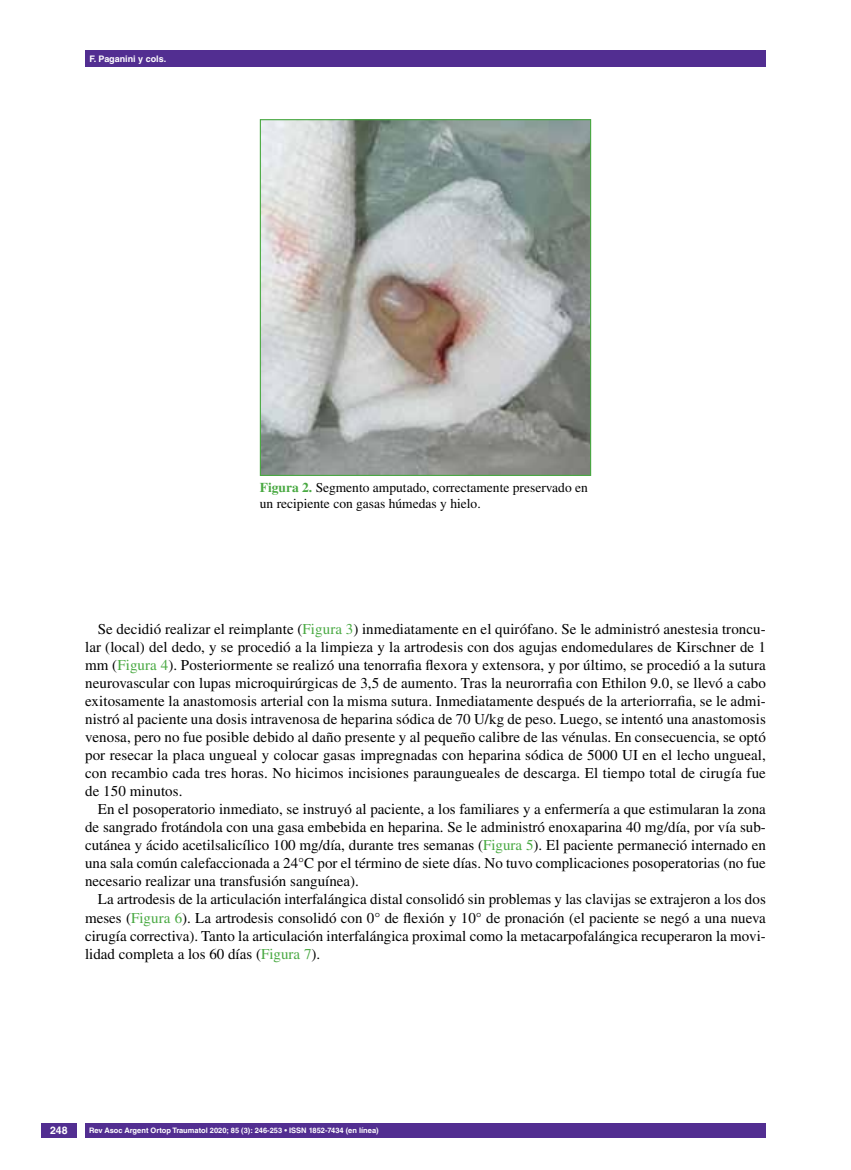
<style>
.page{position:relative;width:851px;height:1170px;background:#fff}
.page>*{position:absolute;margin:0;border:0;box-sizing:border-box;transform-origin:0 0}
.t1{font:15px/18px "Times LT Std";color:#000;text-align:justify}
.t2{font:13.5px/16.2px "Times LT Std";color:#000}
.t3{font:700 10.5px "Helvetica LT Std";color:#fff}
.t4{font:700 9px "Helvetica LT Std";color:#fff}
.t5{font:700 7.5px "Helvetica LT Std";color:#fff}
.s1{font-weight:700;color:#49a942}
.s2{color:#49a942}
</style>
<div class="page">
<div style="left:41px;top:1123px;width:36px;height:14px;background:#522e91"></div>
<div style="left:85px;top:50px;width:680px;height:17px;background:#522e91"></div>
<div style="left:85px;top:1123px;width:680px;height:14px;background:#522e91"></div>
<img style="left:262px;top:121px;width:327px;height:353px">
<div style="left:260px;top:119px;width:331px;height:357px;border:1px solid #49a942"></div>
<p class="t4" style="left:89px;top:53px;width:78px">F. Paganini y cols.</p>
<p class="t2" style="left:260px;top:479px;width:329px"><span class="s1">Figura 2.</span> Segmento amputado, correctamente preservado en un recipiente con gasas húmedas y hielo.</p>
<p class="t1" style="left:85px;top:620px;width:682px;text-indent:13px">Se decidió realizar el reimplante (<span class="s2">Figura 3</span>) inmediatamente en el quirófano. Se le administró anestesia troncu&shy;lar (local) del dedo, y se procedió a la limpieza y la artrodesis con dos agujas endomedulares de Kirschner de 1 mm (<span class="s2">Figura 4</span>). Posteriormente se realizó una tenorrafia flexora y extensora, y por último, se procedió a la sutura neurovascular con lupas microquirúrgicas de 3,5 de aumento. Tras la neurorrafia con Ethilon 9.0, se llevó a cabo exitosamente la anastomosis arterial con la misma sutura. Inmediatamente después de la arteriorrafia, se le admi&shy;nistró al paciente una dosis intravenosa de heparina sódica de 70 U/kg de peso. Luego, se intentó una anastomosis venosa, pero no fue posible debido al daño presente y al pequeño calibre de las vénulas. En consecuencia, se optó por resecar la placa ungueal y colocar gasas impregnadas con heparina sódica de 5000 UI en el lecho ungueal, con recambio cada tres horas. No hicimos incisiones paraungueales de descarga. El tiempo total de cirugía fue de 150 minutos.</p>
<p class="t1" style="left:85px;top:800px;width:682px;text-indent:13px">En el posoperatorio inmediato, se instruyó al paciente, a los familiares y a enfermería a que estimularan la zona de sangrado frotándola con una gasa embebida en heparina. Se le administró enoxaparina 40 mg/día, por vía sub&shy;cutánea y ácido acetilsalicílico 100 mg/día, durante tres semanas (<span class="s2">Figura 5</span>). El paciente permaneció internado en una sala común calefaccionada a 24°C por el término de siete días. No tuvo complicaciones posoperatorias (no fue necesario realizar una transfusión sanguínea).</p>
<p class="t1" style="left:85px;top:890px;width:682px;text-indent:13px">La artrodesis de la articulación interfalángica distal consolidó sin problemas y las clavijas se extrajeron a los dos meses (<span class="s2">Figura 6</span>). La artrodesis consolidó con 0° de flexión y 10° de pronación (el paciente se negó a una nueva cirugía correctiva). Tanto la articulación interfalángica proximal como la metacarpofalángica recuperaron la movi&shy;lidad completa a los 60 días (<span class="s2">Figura 7</span>).</p>
<p class="t3" style="left:50px;top:1124px;width:19px">248</p>
<p class="t5" style="left:89px;top:1125px;width:291px">Rev Asoc Argent Ortop Traumatol 2020; 85 (3): 246-253 • ISSN 1852-7434 (en línea)</p>
</div>
